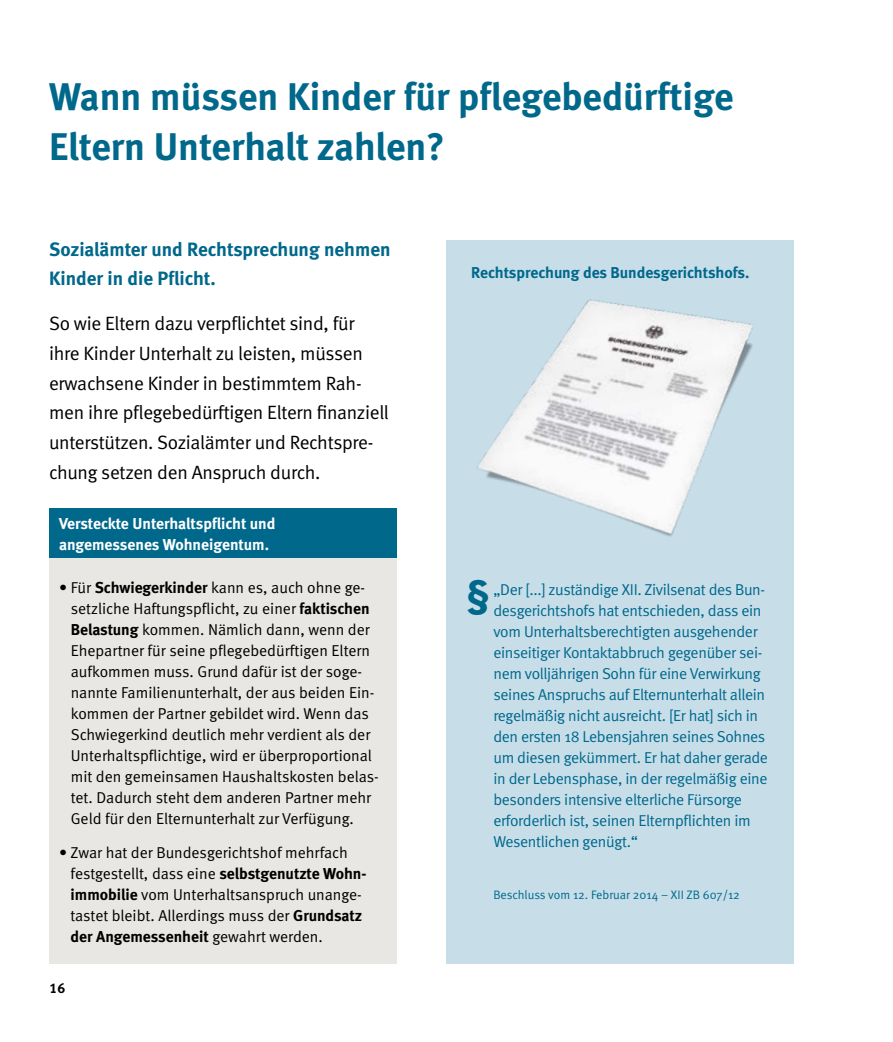
<style>
.page{position:relative;width:893px;height:1042px;background:#fff}
.page>*{position:absolute;margin:0;border:0;box-sizing:border-box;transform-origin:0 0}
.t1{font:40.25px "Meta Bold LF";color:#00688b}
.t2{font:38.5px/50.8px "Meta Bold LF";color:#00688b}
.t3{font:19.25px/29.8px "Meta Normal";letter-spacing:-.015em;color:#000}
.t4{font:19.25px/29.8px "Meta Bold LF";color:#00688b}
.t5{font:15.75px/21px "Meta Normal";color:#000}
.t6{font:15.75px/21px "Meta Normal";letter-spacing:-.02em;color:#00688b}
.t7{font:15.75px/21px "Meta Bold LF";color:#fff}
.t8{font:15.75px "Meta Bold LF";letter-spacing:-.005em;color:#00688b}
.t9{font:15.75px "Meta Bold LF";color:#000}
.t10{font:14px "Meta Bold LF";color:#000}
.t11{font:12.25px "Meta Normal";color:#00688b}
.s1{font-family:"Meta Bold LF"}
.s2{font-family:"Meta Normal"}
</style>
<div class="page">
<div style="left:49px;top:508px;width:347px;height:50px;background:#00688b"></div>
<div style="left:49px;top:558px;width:347px;height:406px;background:#e8e7e3"></div>
<div style="left:446px;top:537px;width:347px;height:427px;background:#c7dee9"></div>
<img style="left:396px;top:240px;width:398px;height:390px">
<h2 class="t2" style="left:49px;top:70px;width:686px">Wann müssen Kinder für pflegebedürftige<br>Eltern Unterhalt zahlen?</h2>
<p class="t4" style="left:49px;top:234px;width:343px">Sozialämter und Rechtsprechung nehmen<br>Kinder in die Pflicht.</p>
<p class="t3" style="left:49px;top:308px;width:341px">So wie Eltern dazu verpflichtet sind, für ihre Kinder Unterhalt zu leisten, müssen erwachsene Kinder in bestimmtem Rah&shy;men ihre pflegebedürftigen Eltern finanziell unterstützen. Sozialämter und Rechtspre&shy;chung setzen den Anspruch durch.</p>
<p class="t7" style="left:59px;top:513px;width:218px">Versteckte Unterhaltspflicht und angemessenes Wohneigentum.</p>
<p class="t5" style="left:71px;top:577px;width:310px;text-indent:-12px">• Für <span class="s1">Schwiegerkinder</span> kann es, auch ohne ge&shy;setzliche Haftungspflicht, zu einer <span class="s1">faktischen Belastung</span> kommen. Nämlich dann, wenn der Ehepartner für seine pflegebedürftigen Eltern aufkommen muss. Grund dafür ist der soge&shy;nannte Familienunterhalt, der aus beiden Ein&shy;kommen der Partner gebildet wird. Wenn das Schwiegerkind deutlich mehr verdient als der Unterhaltspflichtige, wird er überproportional mit den gemeinsamen Haushaltskosten belas&shy;tet. Dadurch steht dem anderen Partner mehr Geld für den Elternunterhalt zur Verfügung.</p>
<p class="t5" style="left:71px;top:841px;width:296px;text-indent:-12px">• Zwar hat der Bundesgerichtshof mehrfach festgestellt, dass eine <span class="s1">selbstgenutzte Wohn&shy;immobilie</span> vom Unterhaltsanspruch unange&shy;tastet bleibt. Allerdings muss der <span class="s1">Grundsatz</span></p>
<p class="t9" style="left:71px;top:926px;width:254px">der Angemessenheit <span class="s2">gewahrt werden.</span></p>
<p class="t10" style="left:50px;top:979px;width:17px">16</p>
<p class="t8" style="left:471px;top:263px;width:280px">Rechtsprechung des Bundesgerichtshofs.</p>
<h1 class="t1" style="left:466px;top:569px;width:25px">§</h1>
<p class="t6" style="left:493px;top:578px;width:276px">„Der [...] zuständige XII. Zivilsenat des Bun&shy;desgerichtshofs hat entschieden, dass ein vom Unterhaltsberechtigten ausgehender einseitiger Kontaktabbruch gegenüber sei&shy;nem volljährigen Sohn für eine Verwirkung seines Anspruchs auf Elternunterhalt allein regelmäßig nicht ausreicht. [Er hat] sich in den ersten 18 Lebensjahren seines Sohnes um diesen gekümmert. Er hat daher gerade in der Lebensphase, in der regelmäßig eine besonders intensive elterliche Fürsorge erforderlich ist, seinen Elternpflichten im Wesentlichen genügt.“</p>
<p class="t11" style="left:493px;top:888px;width:248px">Beschluss vom 12. Februar 2014 – XII ZB 607/12</p>
</div>
